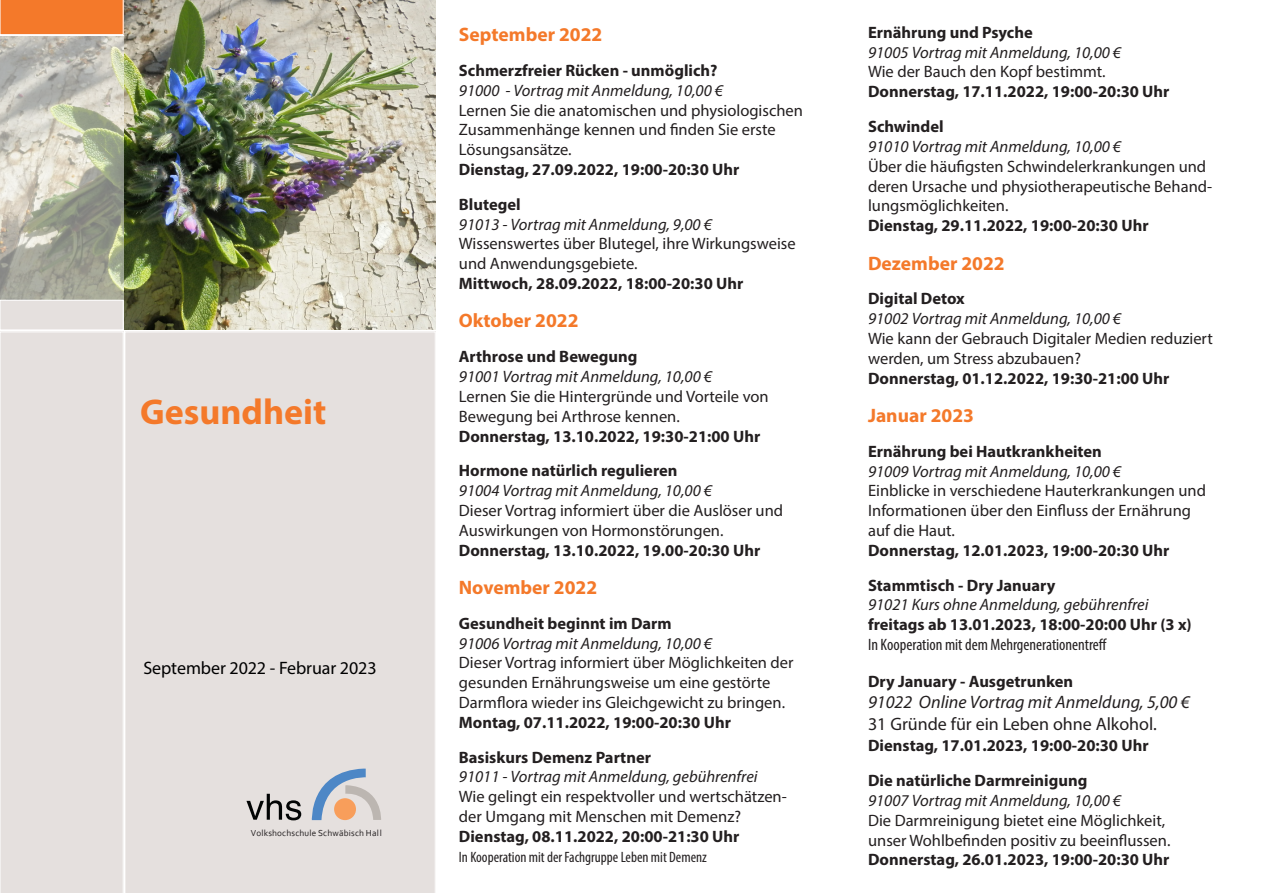
<style>
.page{position:relative;width:1263px;height:893px;background:#fff}
.page>*{position:absolute;margin:0;border:0;box-sizing:border-box;transform-origin:0 0}
.Ort{font:700 36px "Myriad Pro";color:#f4792a}
.t1{font:700 19.5px "Myriad Pro";color:#f4792a}
.t2{font:italic 18px "Myriad Pro";color:#231f20}
.t3{font:18px "Myriad Pro";color:#231f20}
.Ort-2{font:18px "Myriad Pro";letter-spacing:-.005em;color:#000}
.t4{font:16.5px/19.8px "Myriad Pro";color:#231f20}
.t5{font:700 16.5px "Myriad Pro";color:#231f20}
.t6{font:italic 16.5px "Myriad Pro";color:#231f20}
.t7{font:condensed 16.5px "Myriad Pro";color:#231f20}
.t8{font:condensed 15px "Myriad Pro";color:#231f20}
.t9{font:9.15px "Corbel";letter-spacing:.02em;color:#231f20}
</style>
<div class="page">
<div style="left:125px;top:332px;width:310px;height:561px;background:#e5e0de"></div>
<svg style="left:246px;top:794px;width:55px;height:26px"></svg>
<svg style="left:309px;top:769px;width:74px;height:51px;background:#c5c3c7"></svg>
<div style="left:0;top:332px;width:123px;height:561px;background:#e5e0de"></div>
<div style="left:0;top:0;width:123px;height:35px;background:#f4792a"></div>
<img style="left:125px;top:0;width:310px;height:329px">
<img style="left:0;top:37px;width:123px;height:263px">
<div style="left:0;top:300px;width:123px;height:30px;background:#e5e0de"></div>
<div style="left:0;top:300px;width:123px;height:30px;border:1px solid #fff"></div>
<p class="Ort" style="left:140px;top:389px;width:188px">Gesundheit</p>
<p class="Ort-2" style="left:143px;top:657px;width:235px">September 2022 - Februar 2023</p>
<p class="t9" style="left:251px;top:828px;width:133px">Volkshochschule Schwäbisch Hall</p>
<p class="t1" style="left:459px;top:22px;width:145px">September 2022</p>
<p class="t5" style="left:459px;top:60px;width:260px">Schmerzfreier Rücken - unmöglich?</p>
<p class="t6" style="left:459px;top:80px;width:266px">91000 - Vortrag mit Anmeldung, 10,00 €</p>
<p class="t4" style="left:459px;top:100px;width:346px">Lernen Sie die anatomischen und physiologischen<br>Zusammenhänge kennen und finden Sie erste</p>
<p class="t4" style="left:459px;top:140px;width:114px">Lösungsansätze.</p>
<p class="t5" style="left:459px;top:159px;width:282px">Dienstag, 27.09.2022, 19:00-20:30 Uhr</p>
<p class="t5" style="left:459px;top:194px;width:63px">Blutegel</p>
<p class="t6" style="left:459px;top:214px;width:254px">91013 - Vortrag mit Anmeldung, 9,00 €</p>
<p class="t4" style="left:459px;top:234px;width:338px">Wissenswertes über Blutegel, ihre Wirkungsweise</p>
<p class="t4" style="left:459px;top:254px;width:180px">und Anwendungsgebiete.</p>
<p class="t5" style="left:459px;top:273px;width:286px">Mittwoch, 28.09.2022, 18:00-20:30 Uhr</p>
<p class="t1" style="left:459px;top:308px;width:121px">Oktober 2022</p>
<p class="t5" style="left:459px;top:346px;width:180px">Arthrose und Bewegung</p>
<p class="t6" style="left:459px;top:366px;width:254px">91001 Vortrag mit Anmeldung, 10,00 €</p>
<p class="t4" style="left:459px;top:386px;width:311px">Lernen Sie die Hintergründe und Vorteile von</p>
<p class="t4" style="left:459px;top:406px;width:222px">Bewegung bei Arthrose kennen.</p>
<p class="t5" style="left:459px;top:425px;width:303px">Donnerstag, 13.10.2022, 19:30-21:00 Uhr</p>
<p class="t5" style="left:459px;top:460px;width:220px">Hormone natürlich regulieren</p>
<p class="t6" style="left:459px;top:480px;width:254px">91004 Vortrag mit Anmeldung, 10,00 €</p>
<p class="t4" style="left:459px;top:500px;width:326px">Dieser Vortrag informiert über die Auslöser und</p>
<p class="t4" style="left:459px;top:520px;width:266px">Auswirkungen von Hormonstörungen.</p>
<p class="t5" style="left:459px;top:539px;width:303px">Donnerstag, 13.10.2022, 19.00-20:30 Uhr</p>
<p class="t1" style="left:459px;top:575px;width:140px">November 2022</p>
<p class="t5" style="left:459px;top:612px;width:214px">Gesundheit beginnt im Darm</p>
<p class="t6" style="left:459px;top:633px;width:254px">91006 Vortrag mit Anmeldung, 10,00 €</p>
<p class="t4" style="left:459px;top:653px;width:336px">Dieser Vortrag informiert über Möglichkeiten der</p>
<p class="t4" style="left:459px;top:672px;width:313px">gesunden Ernährungsweise um eine gestörte</p>
<p class="t4" style="left:459px;top:692px;width:328px">Darmflora wieder ins Gleichgewicht zu bringen.</p>
<p class="t5" style="left:459px;top:711px;width:274px">Montag, 07.11.2022, 19:00-20:30 Uhr</p>
<p class="t5" style="left:459px;top:746px;width:194px">Basiskurs Demenz Partner</p>
<p class="t6" style="left:459px;top:767px;width:300px">91011 - Vortrag mit Anmeldung, gebührenfrei</p>
<p class="t4" style="left:459px;top:786px;width:329px">Wie gelingt ein respektvoller und wertschätzen-</p>
<p class="t4" style="left:459px;top:806px;width:284px">der Umgang mit Menschen mit Demenz?</p>
<p class="t5" style="left:459px;top:825px;width:282px">Dienstag, 08.11.2022, 20:00-21:30 Uhr</p>
<p class="t8" style="left:459px;top:847px;width:250px">In Kooperation mit der Fachgruppe Leben mit Demenz</p>
<p class="t5" style="left:868px;top:22px;width:166px">Ernährung und Psyche</p>
<p class="t6" style="left:868px;top:42px;width:254px">91005 Vortrag mit Anmeldung, 10,00 €</p>
<p class="t4" style="left:868px;top:62px;width:239px">Wie der Bauch den Kopf bestimmt.</p>
<p class="t5" style="left:868px;top:81px;width:303px">Donnerstag, 17.11.2022, 19:00-20:30 Uhr</p>
<p class="t5" style="left:868px;top:116px;width:77px">Schwindel</p>
<p class="t6" style="left:868px;top:136px;width:254px">91010 Vortrag mit Anmeldung, 10,00 €</p>
<p class="t4" style="left:868px;top:156px;width:346px">Über die häufigsten Schwindelerkrankungen und deren Ursache und physiotherapeutische Behand&shy;lungsmöglichkeiten.</p>
<p class="t5" style="left:868px;top:215px;width:282px">Dienstag, 29.11.2022, 19:00-20:30 Uhr</p>
<p class="t1" style="left:868px;top:250px;width:138px">Dezember 2022</p>
<p class="t5" style="left:868px;top:288px;width:98px">Digital Detox</p>
<p class="t6" style="left:868px;top:308px;width:254px">91002 Vortrag mit Anmeldung, 10,00 €</p>
<p class="t4" style="left:868px;top:328px;width:346px">Wie kann der Gebrauch Digitaler Medien reduziert werden, um Stress abzubauen?</p>
<p class="t5" style="left:868px;top:367px;width:303px">Donnerstag, 01.12.2022, 19:30-21:00 Uhr</p>
<p class="t1" style="left:868px;top:403px;width:107px">Januar 2023</p>
<p class="t5" style="left:868px;top:440px;width:235px">Ernährung bei Hautkrankheiten</p>
<p class="t6" style="left:868px;top:461px;width:254px">91009 Vortrag mit Anmeldung, 10,00 €</p>
<p class="t4" style="left:868px;top:481px;width:339px">Einblicke in verschiedene Hauterkrankungen und<br>Informationen über den Einfluss der Ernährung</p>
<p class="t4" style="left:868px;top:520px;width:88px">auf die Haut.</p>
<p class="t5" style="left:868px;top:539px;width:303px">Donnerstag, 12.01.2023, 19:00-20:30 Uhr</p>
<p class="t5" style="left:868px;top:574px;width:189px">Stammtisch - Dry January</p>
<p class="t6" style="left:868px;top:595px;width:282px">91021 Kurs ohne Anmeldung, gebührenfrei</p>
<p class="t5" style="left:868px;top:614px;width:325px">freitags ab 13.01.2023, 18:00-20:00 Uhr (3 x)</p>
<p class="t7" style="left:868px;top:634px;width:240px">In Kooperation mit dem Mehrgenerationentreff</p>
<p class="t5" style="left:868px;top:670px;width:207px">Dry January - Ausgetrunken</p>
<p class="t2" style="left:868px;top:691px;width:323px">91022 Online Vortrag mit Anmeldung, 5,00 €</p>
<p class="t3" style="left:868px;top:713px;width:290px">31 Gründe für ein Leben ohne Alkohol.</p>
<p class="t5" style="left:868px;top:735px;width:282px">Dienstag, 17.01.2023, 19:00-20:30 Uhr</p>
<p class="t5" style="left:868px;top:770px;width:221px">Die natürliche Darmreinigung</p>
<p class="t6" style="left:868px;top:790px;width:254px">91007 Vortrag mit Anmeldung, 10,00 €</p>
<p class="t4" style="left:868px;top:810px;width:299px">Die Darmreinigung bietet eine Möglichkeit,</p>
<p class="t4" style="left:868px;top:830px;width:304px">unser Wohlbefinden positiv zu beeinflussen.</p>
<p class="t5" style="left:868px;top:849px;width:303px">Donnerstag, 26.01.2023, 19:00-20:30 Uhr</p>
</div>
